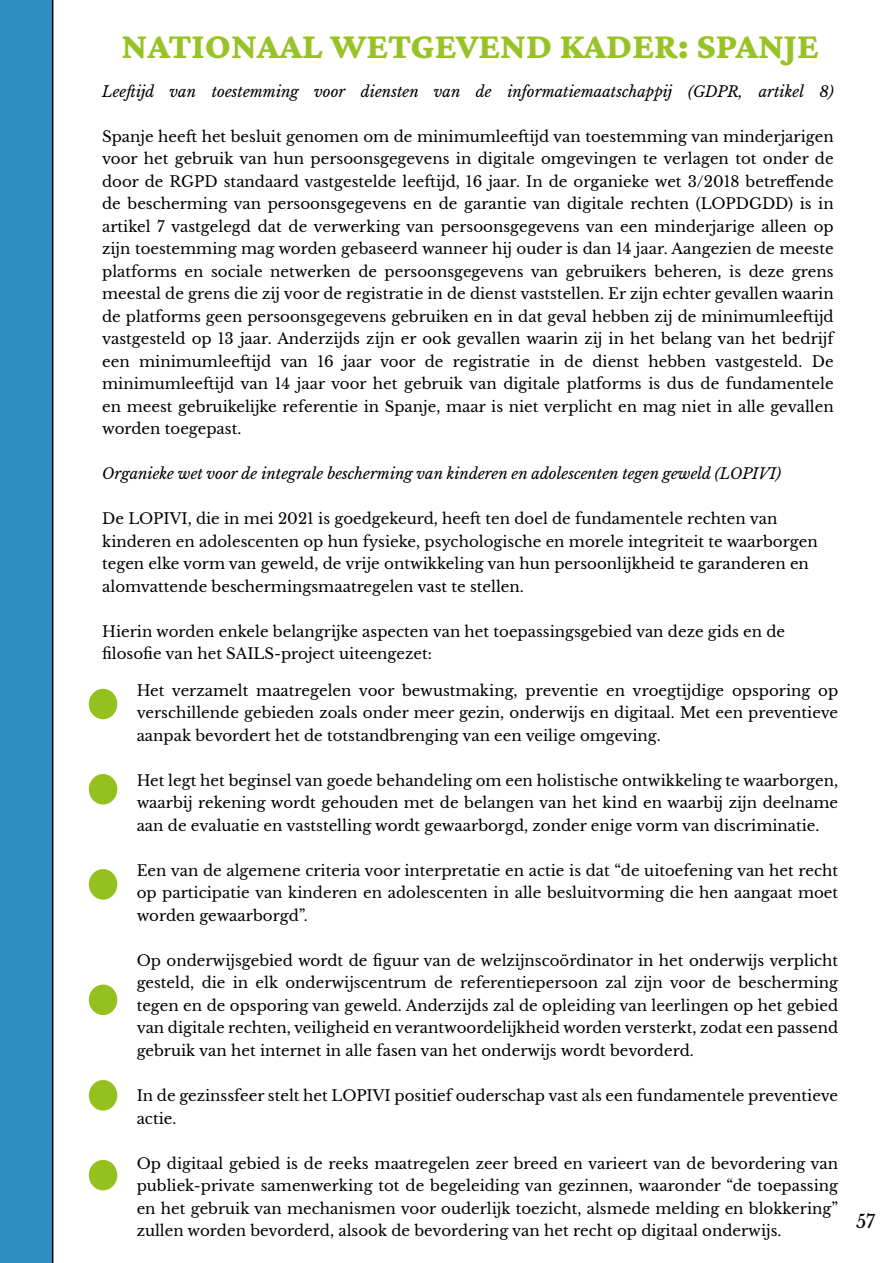
<style>
.page{position:relative;width:893px;height:1263px;background:#fff}
.page>*{position:absolute;margin:0;border:0;box-sizing:border-box;transform-origin:0 0}
.t1{font:800 37.5px "Crimson Pro";color:#98c326}
.t2{font:18px "Libre Baskerville";color:#000}
.texto_normal{font:15px/22.5px "Libre Baskerville";color:#000;text-align:justify}
.texto_normal-2{font:italic 15px "Libre Baskerville";color:#000}
</style>
<div class="page">
<div style="left:0;top:0;width:53px;height:1263px;background:#2f8dc6"></div>
<div style="left:89px;top:869px;width:28px;height:31px;background:#95c11f;border-radius:50%"></div>
<div style="left:89px;top:774px;width:28px;height:30px;background:#95c11f;border-radius:50%"></div>
<div style="left:89px;top:984px;width:28px;height:31px;background:#95c11f;border-radius:50%"></div>
<div style="left:89px;top:1080px;width:28px;height:30px;background:#95c11f;border-radius:50%"></div>
<div style="left:89px;top:1160px;width:28px;height:30px;background:#95c11f;border-radius:50%"></div>
<div style="left:89px;top:689px;width:28px;height:30px;background:#95c11f;border-radius:50%"></div>
<p class="t1" style="left:122px;top:22px;width:699px">NATIONAAL WETGEVEND KADER: SPANJE</p>
<p class="texto_normal-2" style="left:102px;top:82px;width:733px">Leeftijd van toestemming voor diensten van de informatiemaatschappij (GDPR, artikel 8)</p>
<p class="texto_normal" style="left:102px;top:125px;width:733px">Spanje heeft het besluit genomen om de minimumleeftijd van toestemming van minderjarigen voor het gebruik van hun persoonsgegevens in digitale omgevingen te verlagen tot onder de door de RGPD standaard vastgestelde leeftijd, 16 jaar. In de organieke wet 3/2018 betreffende de bescherming van persoonsgegevens en de garantie van digitale rechten (LOPDGDD) is in artikel 7 vastgelegd dat de verwerking van persoonsgegevens van een minderjarige alleen op zijn toestemming mag worden gebaseerd wanneer hij ouder is dan 14 jaar. Aangezien de meeste platforms en sociale netwerken de persoonsgegevens van gebruikers beheren, is deze grens meestal de grens die zij voor de registratie in de dienst vaststellen. Er zijn echter gevallen waarin de platforms geen persoonsgegevens gebruiken en in dat geval hebben zij de minimumleeftijd vastgesteld op 13 jaar. Anderzijds zijn er ook gevallen waarin zij in het belang van het bedrijf een minimumleeftijd van 16 jaar voor de registratie in de dienst hebben vastgesteld. De minimumleeftijd van 14 jaar voor het gebruik van digitale platforms is dus de fundamentele en meest gebruikelijke referentie in Spanje, maar is niet verplicht en mag niet in alle gevallen worden toegepast.</p>
<p class="texto_normal-2" style="left:102px;top:465px;width:680px">Organieke wet voor de integrale bescherming van kinderen en adolescenten tegen geweld (LOPIVI)</p>
<p class="texto_normal" style="left:102px;top:508px;width:717px;text-align:left">De LOPIVI, die in mei 2021 is goedgekeurd, heeft ten doel de fundamentele rechten van kinderen en adolescenten op hun fysieke, psychologische en morele integriteit te waarborgen tegen elke vorm van geweld, de vrije ontwikkeling van hun persoonlijkheid te garanderen en alomvattende beschermingsmaatregelen vast te stellen.</p>
<p class="texto_normal" style="left:102px;top:620px;width:685px">Hierin worden enkele belangrijke aspecten van het toepassingsgebied van deze gids en de filosofie van het SAILS-project uiteengezet:</p>
<p class="texto_normal" style="left:137px;top:679px;width:703px">Het verzamelt maatregelen voor bewustmaking, preventie en vroegtijdige opsporing op verschillende gebieden zoals onder meer gezin, onderwijs en digitaal. Met een preventieve aanpak bevordert het de totstandbrenging van een veilige omgeving.</p>
<p class="texto_normal" style="left:137px;top:769px;width:703px">Het legt het beginsel van goede behandeling om een holistische ontwikkeling te waarborgen, waarbij rekening wordt gehouden met de belangen van het kind en waarbij zijn deelname aan de evaluatie en vaststelling wordt gewaarborgd, zonder enige vorm van discriminatie.</p>
<p class="texto_normal" style="left:137px;top:859px;width:703px">Een van de algemene criteria voor interpretatie en actie is dat “de uitoefening van het recht op participatie van kinderen en adolescenten in alle besluitvorming die hen aangaat moet worden gewaarborgd”.</p>
<p class="texto_normal" style="left:137px;top:949px;width:703px">Op onderwijsgebied wordt de figuur van de welzijnscoördinator in het onderwijs verplicht gesteld, die in elk onderwijscentrum de referentiepersoon zal zijn voor de bescherming tegen en de opsporing van geweld. Anderzijds zal de opleiding van leerlingen op het gebied van digitale rechten, veiligheid en verantwoordelijkheid worden versterkt, zodat een passend gebruik van het internet in alle fasen van het onderwijs wordt bevorderd.</p>
<p class="texto_normal" style="left:137px;top:1084px;width:703px">In de gezinssfeer stelt het LOPIVI positief ouderschap vast als een fundamentele preventieve actie.</p>
<p class="texto_normal" style="left:137px;top:1152px;width:703px">Op digitaal gebied is de reeks maatregelen zeer breed en varieert van de bevordering van publiek-private samenwerking tot de begeleiding van gezinnen, waaronder “de toepassing en het gebruik van mechanismen voor ouderlijk toezicht, alsmede melding en blokkering” zullen worden bevorderd, alsook de bevordering van het recht op digitaal onderwijs.</p>
<p class="t2" style="left:856px;top:1210px;width:21px">57</p>
</div>
